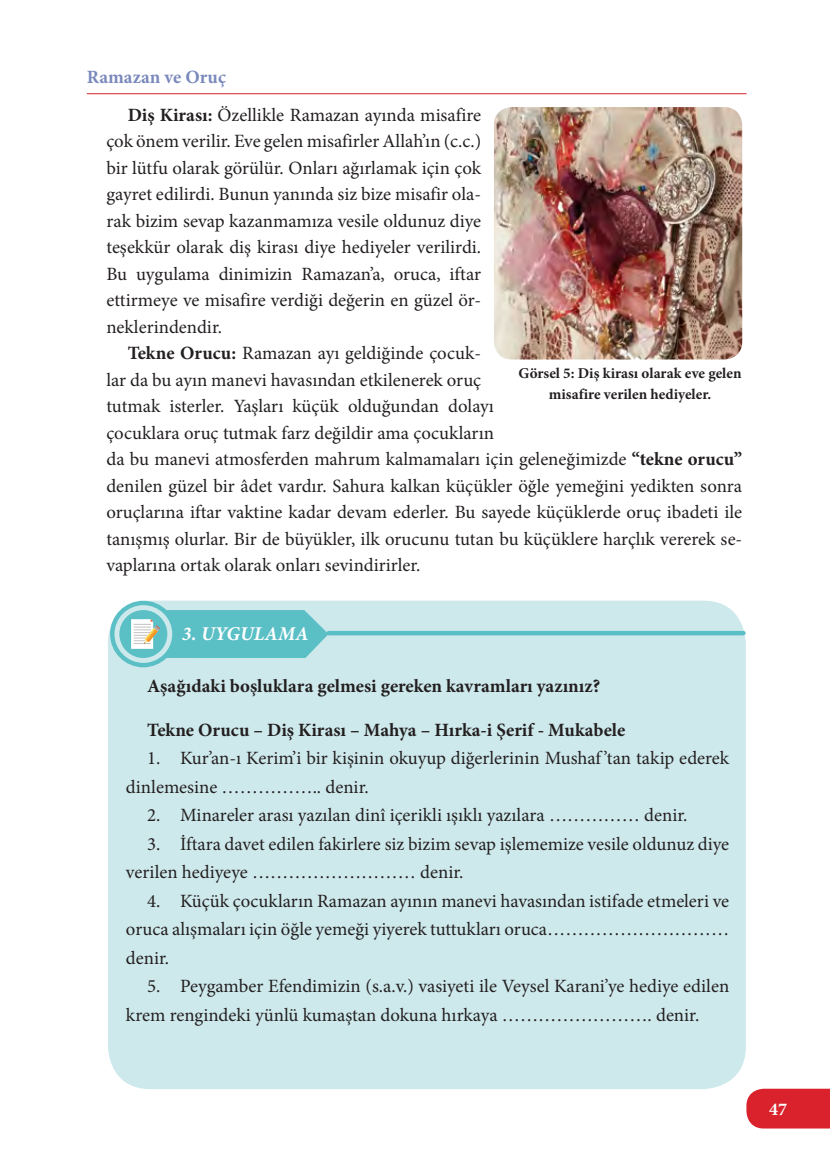
<style>
.page{position:relative;width:830px;height:1170px;background:#fff}
.page>*{position:absolute;margin:0;border:0;box-sizing:border-box;transform-origin:0 0}
.t1{font:italic 700 19.5px "Minion Pro";color:#fff}
.Düz_metin_içerden{font:18.75px/26.5px "Minion Pro";color:#231f20}
.Düz_metin_içerden-2{font:700 18.75px "Minion Pro";color:#231f20}
.t2{font:700 18.75px "Minion Pro";color:#7a89bc}
.t3{font:700 18px "Minion Pro";color:#fff}
.görsel_alt{font:700 15px "Minion Pro";color:#231f20}
.s1{font-weight:700}
</style>
<div class="page">
<hr style="left:87px;top:93px;width:659px;height:1px;background:#d9222b">
<svg style="left:746px;top:1088px;width:83px;height:40px;background:#db2e37"></svg>
<img style="left:494px;top:107px;width:247px;height:252px">
<div style="left:108px;top:600px;width:637px;height:489px;background:#cee9ec;border-radius:43px"></div>
<svg style="left:110px;top:600px;width:218px;height:67px"></svg>
<hr style="left:328px;top:631px;width:415px;height:4px;background:#5bc0c5">
<p class="t2" style="left:87px;top:64px;width:141px">Ramazan ve Oruç</p>
<p class="Düz_metin_içerden" style="left:106px;top:101px;width:376px;text-align:justify;text-indent:21px"><span class="s1">Diş Kirası:</span> Özellikle Ramazan ayında misafire çok önem verilir. Eve gelen misafirler Allah’ın (c.c.) bir lütfu olarak görülür. Onları ağırlamak için çok gayret edilirdi. Bunun yanında siz bize misafir ola&shy;rak bizim sevap kazanmamıza vesile oldunuz diye teşekkür olarak diş kirası diye hediyeler verilirdi.<br>Bu uygulama dinimizin Ramazan’a, oruca, iftar ettirmeye ve misafire verdiği değerin en güzel ör&shy;neklerindendir.</p>
<p class="Düz_metin_içerden" style="left:106px;top:340px;width:637px;text-indent:21px"><span class="s1">Tekne Orucu:</span> Ramazan ayı geldiğinde çocuk-<br>lar da bu ayın manevi havasından etkilenerek oruç<br>tutmak isterler. Yaşları küçük olduğundan dolayı<br>çocuklara oruç tutmak farz değildir ama çocukların<br>da bu manevi atmosferden mahrum kalmamaları için geleneğimizde <span class="s1">“tekne orucu” </span>denilen güzel bir âdet vardır. Sahura kalkan küçükler öğle yemeğini yedikten sonra oruçlarına iftar vaktine kadar devam ederler. Bu sayede küçüklerde oruç ibadeti ile tanışmış olurlar. Bir de büyükler, ilk orucunu tutan bu küçüklere harçlık vererek se&shy;vaplarına ortak olarak onları sevindirirler.</p>
<p class="görsel_alt" style="left:518px;top:362px;width:224px">Görsel 5: Diş kirası olarak eve gelen</p>
<p class="görsel_alt" style="left:548px;top:383px;width:164px">misafire verilen hediyeler.</p>
<p class="t1" style="left:182px;top:619px;width:128px">3. UYGULAMA</p>
<p class="Düz_metin_içerden-2" style="left:147px;top:672px;width:454px">Aşağıdaki boşluklara gelmesi gereken kavramları yazınız?</p>
<p class="Düz_metin_içerden-2" style="left:147px;top:716px;width:479px">Tekne Orucu – Diş Kirası – Mahya – Hırka-i Şerif - Mukabele</p>
<p class="Düz_metin_içerden" style="left:126px;top:744px;width:604px;line-height:28.5px;text-indent:21px">1. Kur’an-ı Kerim’i bir kişinin okuyup diğerlerinin Mushaf ’tan takip ederek dinlemesine …………….. denir.</p>
<p class="Düz_metin_içerden" style="left:147px;top:802px;width:541px">2. Minareler arası yazılan dinî içerikli ışıklı yazılara …………… denir.</p>
<p class="Düz_metin_içerden" style="left:126px;top:829px;width:604px;line-height:28.5px;text-indent:21px">3. İftara davet edilen fakirlere siz bizim sevap işlememize vesile oldunuz diye verilen hediyeye ……………………… denir.</p>
<p class="Düz_metin_içerden" style="left:126px;top:886px;width:604px;line-height:28.5px;text-align:justify;text-indent:21px">4. Küçük çocukların Ramazan ayının manevi havasından istifade etmeleri ve oruca alışmaları için öğle yemeği yiyerek tuttukları oruca………………………… denir.</p>
<p class="Düz_metin_içerden" style="left:126px;top:972px;width:604px;line-height:28.5px;text-indent:21px">5. Peygamber Efendimizin (s.a.v.) vasiyeti ile Veysel Karani’ye hediye edilen krem rengindeki yünlü kumaştan dokuna hırkaya ……………………. denir.</p>
<p class="t3" style="left:768px;top:1096px;width:19px">47</p>
</div>
